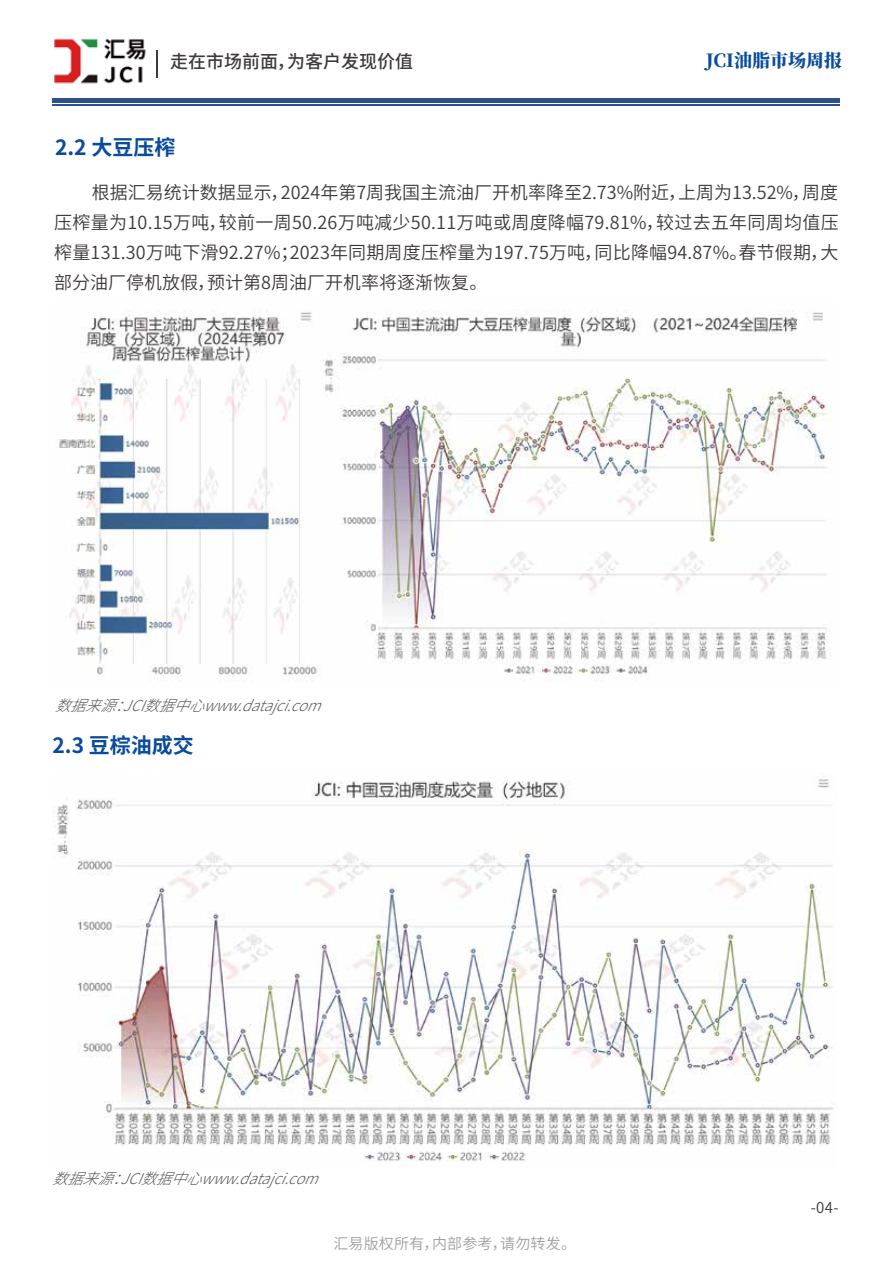
<style>
.page{position:relative;width:893px;height:1263px;background:#fff}
.page>*{position:absolute;margin:0;border:0;box-sizing:border-box;transform-origin:0 0}
.t1{font:700 21px "Source Han Sans CN";color:#094b9d}
.t2{font:18px/30px "Source Han Sans CN";color:#3e3a39;text-align:justify}
.t3{font:500 18px "Source Han Sans CN";color:#3e3a39}
.t4{font:800 18px "Source Han Serif SC";color:#094b9d}
.t5{font:italic 300 15px "Source Han Sans CN";color:#595757}
.t6{font:15px "Source Han Sans CN";letter-spacing:.01em;color:#9fa0a0}
.t7{font:15px "Source Han Sans CN";color:#3e3a39}
</style>
<div class="page">
<hr style="left:52px;top:104px;width:788px;height:2px;background:#2d518f">
<hr style="left:52px;top:98px;width:788px;height:4px;background:#2d518f">
<svg style="left:156px;top:50px;width:1px;height:27px"></svg>
<img style="left:54px;top:38px;width:92px;height:46px">
<img style="left:56px;top:310px;width:775px;height:371px">
<img style="left:55px;top:776px;width:779px;height:386px">
<p class="t3" style="left:170px;top:51px;width:245px">走在市场前面，为客户发现价值</p>
<p class="t4" style="left:706px;top:50px;width:138px">JCI油脂市场周报</p>
<p class="t1" style="left:55px;top:135px;width:122px">2.2 大豆压榨</p>
<p class="t2" style="left:54px;top:178px;width:786px;text-indent:37px">根据汇易统计数据显示，2024年第7周我国主流油厂开机率降至2.73%附近，上周为13.52%，周度压榨量为10.15万吨，较前一周50.26万吨减少50.11万吨或周度降幅79.81%，较过去五年同周均值压榨量131.30万吨下滑92.27%；2023年同期周度压榨量为197.75万吨，同比降幅94.87%。春节假期，大部分油厂停机放假，预计第8周油厂开机率将逐渐恢复。</p>
<p class="t5" style="left:55px;top:697px;width:286px">数据来源：JCI数据中心www.datajci.com</p>
<p class="t1" style="left:53px;top:733px;width:143px">2.3 豆棕油成交</p>
<p class="t5" style="left:52px;top:1170px;width:286px">数据来源：JCI数据中心www.datajci.com</p>
<p class="t6" style="left:333px;top:1235px;width:244px">汇易版权所有，内部参考，请勿转发。</p>
<p class="t7" style="left:811px;top:1199px;width:29px">-04-</p>
</div>
